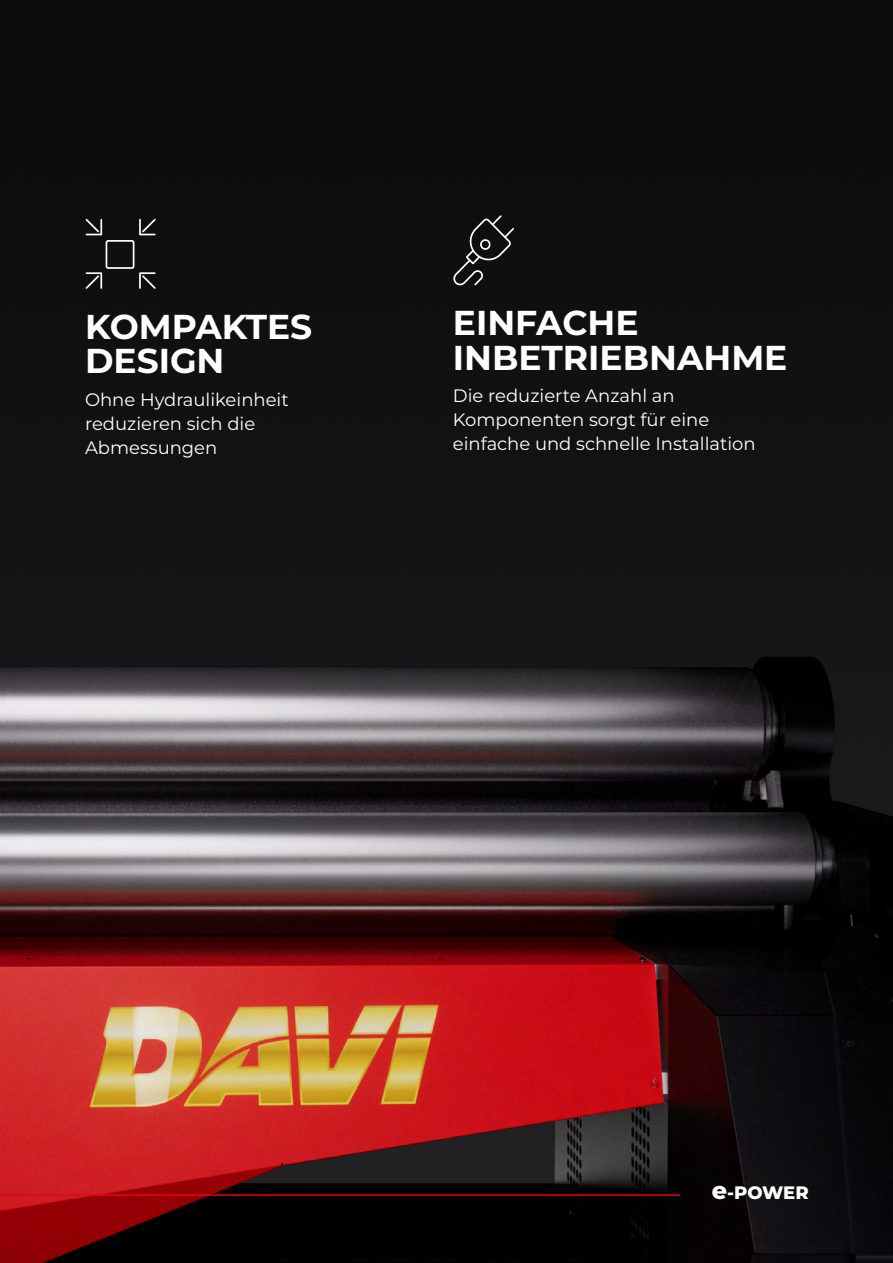
<style>
.page{position:relative;width:893px;height:1263px;background:#fff}
.page>*{position:absolute;margin:0;border:0;box-sizing:border-box;transform-origin:0 0}
.t1{font:700 34.5px/34.5px "Montserrat";color:#fff}
.t2{font:18px/24px "Montserrat";color:#fff}
.t3{font:800 18px "Montserrat";letter-spacing:-.01em;color:#fff}
.s1{font-size:24px}
</style>
<div class="page">
<img style="left:0;top:0;width:893px;height:1263px">
<svg style="left:453px;top:215px;width:61px;height:71px;background:#282729"></svg>
<div style="left:106px;top:240px;width:28px;height:29px;border:2px solid #fff;border-radius:2px"></div>
<svg style="left:85px;top:271px;width:18px;height:18px"></svg>
<svg style="left:138px;top:218px;width:18px;height:18px"></svg>
<svg style="left:85px;top:218px;width:18px;height:18px"></svg>
<svg style="left:138px;top:271px;width:18px;height:18px"></svg>
<hr style="left:0;top:1194px;width:680px;height:2px;background:#e30613">
<h1 class="t1" style="left:85px;top:308px;width:229px">KOMPAKTES<br>DESIGN</h1>
<p class="t2" style="left:85px;top:387px;width:205px">Ohne Hydraulikeinheit reduzieren sich die<br>Abmessungen</p>
<h1 class="t1" style="left:453px;top:305px;width:336px">EINFACHE<br>INBETRIEBNAHME</h1>
<p class="t2" style="left:453px;top:383px;width:304px">Die reduzierte Anzahl an<br>Komponenten sorgt für eine einfache und schnelle Installation</p>
<p class="t3" style="left:712px;top:1181px;width:98px"><span class="s1">e</span>-POWER</p>
</div>
